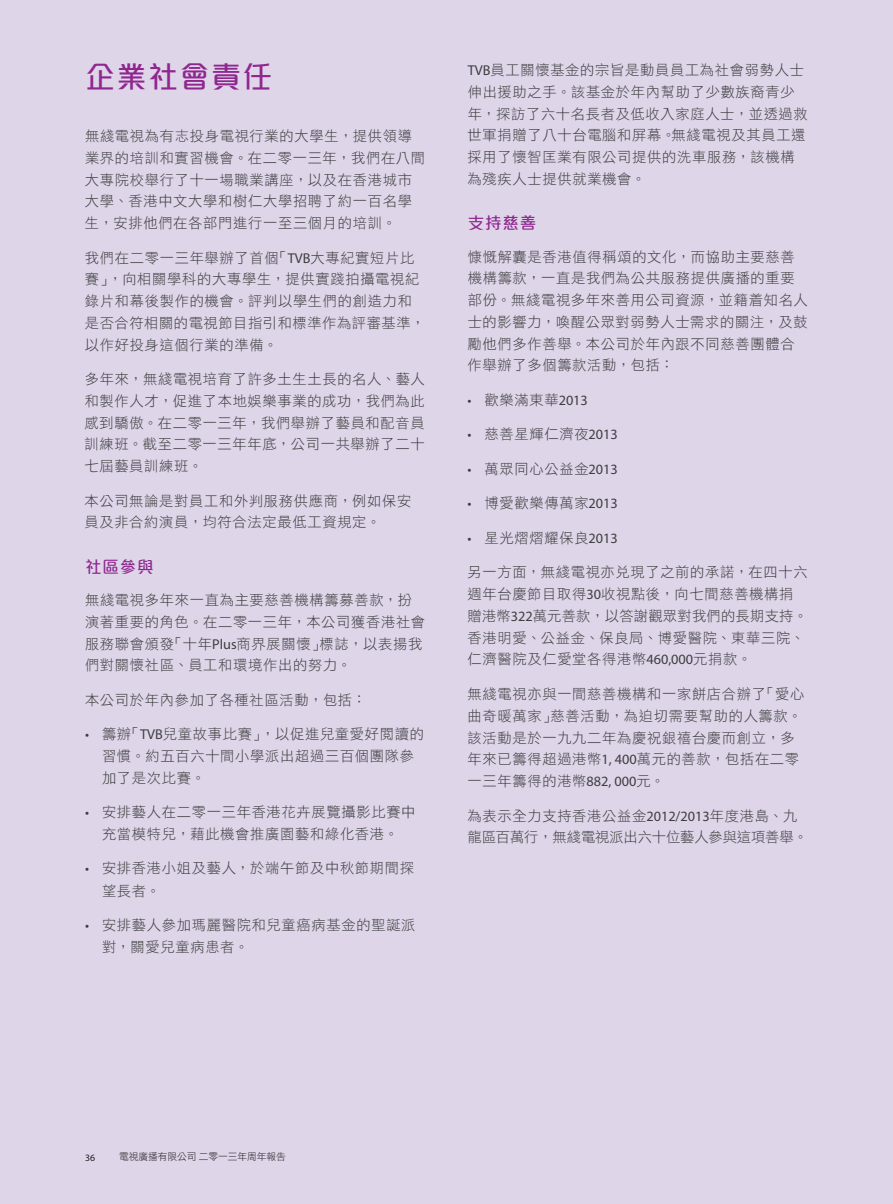
<style>
.page{position:relative;width:893px;height:1204px;background:#fff}
.page>*{position:absolute;margin:0;border:0;box-sizing:border-box;transform-origin:0 0}
.t1{font:500 30px "M Elle HK";letter-spacing:.05em;color:#8f278f}
.t2{font:500 16.5px "M Elle HK";letter-spacing:.05em;color:#8f278f}
.t3{font:14.25px/21.8px "DF Hei Std W3";letter-spacing:.05em;color:#3e3e3f}
.t4{font:14.25px/21.9px "DF Hei Std W3";letter-spacing:-.005em;color:#3e3e3f}
.t5{font:14.25px "Myriad Pro";color:#3e3e3f}
.t6{font:9.75px "DF Hei Std W3";letter-spacing:-.005em;color:#231f20}
.t7{font:9.75px "Myriad Pro";color:#231f20}
.s1{font-family:"Myriad Pro"}
.s2{font-family:"DF Hei Std W3"}
</style>
<div class="page">
<div style="left:0;top:0;width:893px;height:1203px;background:#ded5e9"></div>
<h1 class="t1" style="left:85px;top:55px;width:189px">企業社會責任</h1>
<p class="t3" style="left:85px;top:125px;width:342px">無綫電視為有志投身電視行業的大學生，提供領導業界的培訓和實習機會。在二零一三年，我們在八間大專院校舉行了十一場職業講座，以及在香港城市大學、香港中文大學和樹仁大學招聘了約一百名學生，安排他們在各部門進行一至三個月的培訓。</p>
<p class="t3" style="left:85px;top:246px;width:342px">我們在二零一三年舉辦了首個「<span class="s1">TVB</span>大專紀實短片比賽」，向相關學科的大專學生，提供實踐拍攝電視紀錄片和幕後製作的機會。評判以學生們的創造力和是否合符相關的電視節目指引和標準作為評審基準，以作好投身這個行業的準備。</p>
<p class="t3" style="left:84px;top:368px;width:342px;text-align:justify">多年來，無綫電視培育了許多土生土長的名人、藝人和製作人才，促進了本地娛樂事業的成功，我們為此感到驕傲。在二零一三年，我們舉辦了藝員和配音員訓練班。截至二零一三年年底，公司一共舉辦了二十七屆藝員訓練班。</p>
<p class="t3" style="left:84px;top:489px;width:329px">本公司無論是對員工和外判服務供應商，例如保安員及非合約演員，均符合法定最低工資規定。</p>
<p class="t2" style="left:85px;top:555px;width:70px">社區參與</p>
<p class="t3" style="left:85px;top:589px;width:342px">無綫電視多年來一直為主要慈善機構籌募善款，扮演著重要的角色。在二零一三年，本公司獲香港社會服務聯會頒發「十年<span class="s1">Plus</span>商界展關懷」標誌，以表揚我們對關懷社區、員工和環境作出的努力。</p>
<p class="t3" style="left:85px;top:688px;width:283px">本公司於年內參加了各種社區活動，包括：</p>
<p class="t3" style="left:102px;top:722px;width:324px;text-indent:-17px"><span class="s1">•</span> 籌辦「<span class="s1">TVB</span>兒童故事比賽」，以促進兒童愛好閱讀的習慣。約五百六十間小學派出超過三百個團隊參加了是次比賽。</p>
<p class="t3" style="left:85px;top:800px;width:332px;text-align:center"><span class="s1">•</span> 安排藝人在二零一三年香港花卉展覽攝影比賽中充當模特兒，藉此機會推廣園藝和綠化香港。</p>
<p class="t3" style="left:102px;top:857px;width:314px;text-indent:-17px"><span class="s1">•</span> 安排香港小姐及藝人，於端午節及中秋節期間探望長者。</p>
<p class="t3" style="left:102px;top:913px;width:315px;text-indent:-17px"><span class="s1">•</span> 安排藝人參加瑪麗醫院和兒童癌病基金的聖誕派對，關愛兒童病患者。</p>
<p class="t3" style="left:468px;top:59px;width:342px"><span class="s1">TVB</span>員工關懷基金的宗旨是動員員工為社會弱勢人士伸出援助之手。該基金於年內幫助了少數族裔青少年，探訪了六十名長者及低收入家庭人士，並透過救世軍捐贈了八十台電腦和屏幕。無綫電視及其員工還採用了懷智匡業有限公司提供的洗車服務，該機構為殘疾人士提供就業機會。</p>
<p class="t2" style="left:468px;top:212px;width:70px">支持慈善</p>
<p class="t3" style="left:468px;top:245px;width:342px">慷慨解囊是香港值得稱頌的文化，而協助主要慈善機構籌款，一直是我們為公共服務提供廣播的重要部份。無綫電視多年來善用公司資源，並籍着知名人士的影響力，喚醒公眾對弱勢人士需求的關注，及鼓勵他們多作善舉。本公司於年內跟不同慈善團體合作舉辦了多個籌款活動，包括：</p>
<p class="t5" style="left:468px;top:391px;width:122px">• <span class="s2">歡樂滿東華</span>2013</p>
<p class="t3" style="left:468px;top:423px;width:152px"><span class="s1">•</span> 慈善星輝仁濟夜<span class="s1">2013</span></p>
<p class="t3" style="left:468px;top:457px;width:152px"><span class="s1">•</span> 萬眾同心公益金<span class="s1">2013</span></p>
<p class="t3" style="left:468px;top:492px;width:152px"><span class="s1">•</span> 博愛歡樂傳萬家<span class="s1">2013</span></p>
<p class="t3" style="left:468px;top:526px;width:152px"><span class="s1">•</span> 星光熠熠耀保良<span class="s1">2013</span></p>
<p class="t3" style="left:467px;top:561px;width:342px">另一方面，無綫電視亦兌現了之前的承諾，在四十六週年台慶節目取得<span class="s1">30</span>收視點後，向七間慈善機構捐贈港幣<span class="s1">322</span>萬元善款，以答謝觀眾對我們的長期支持。香港明愛、公益金、保良局、博愛醫院、東華三院、仁濟醫院及仁愛堂各得港幣<span class="s1">460,000</span>元捐款。</p>
<p class="t3" style="left:468px;top:682px;width:338px">無綫電視亦與一間慈善機構和一家餅店合辦了「愛心曲奇暖萬家」慈善活動，為迫切需要幫助的人籌款。該活動是於一九九二年為慶祝銀禧台慶而創立，多年來已籌得超過港幣<span class="s1">1, 400</span>萬元的善款，包括在二零一三年籌得的港幣<span class="s1">882, 000</span>元。</p>
<p class="t4" style="left:468px;top:804px;width:342px">為表示全力支持香港公益金<span class="s1">2012/2013</span>年度港島、九龍區百萬行，無綫電視派出六十位藝人參與這項善舉。</p>
<p class="t7" style="left:85px;top:1151px;width:11px">36</p>
<p class="t6" style="left:119px;top:1151px;width:168px">電視廣播有限公司二零一三年周年報告</p>
</div>
